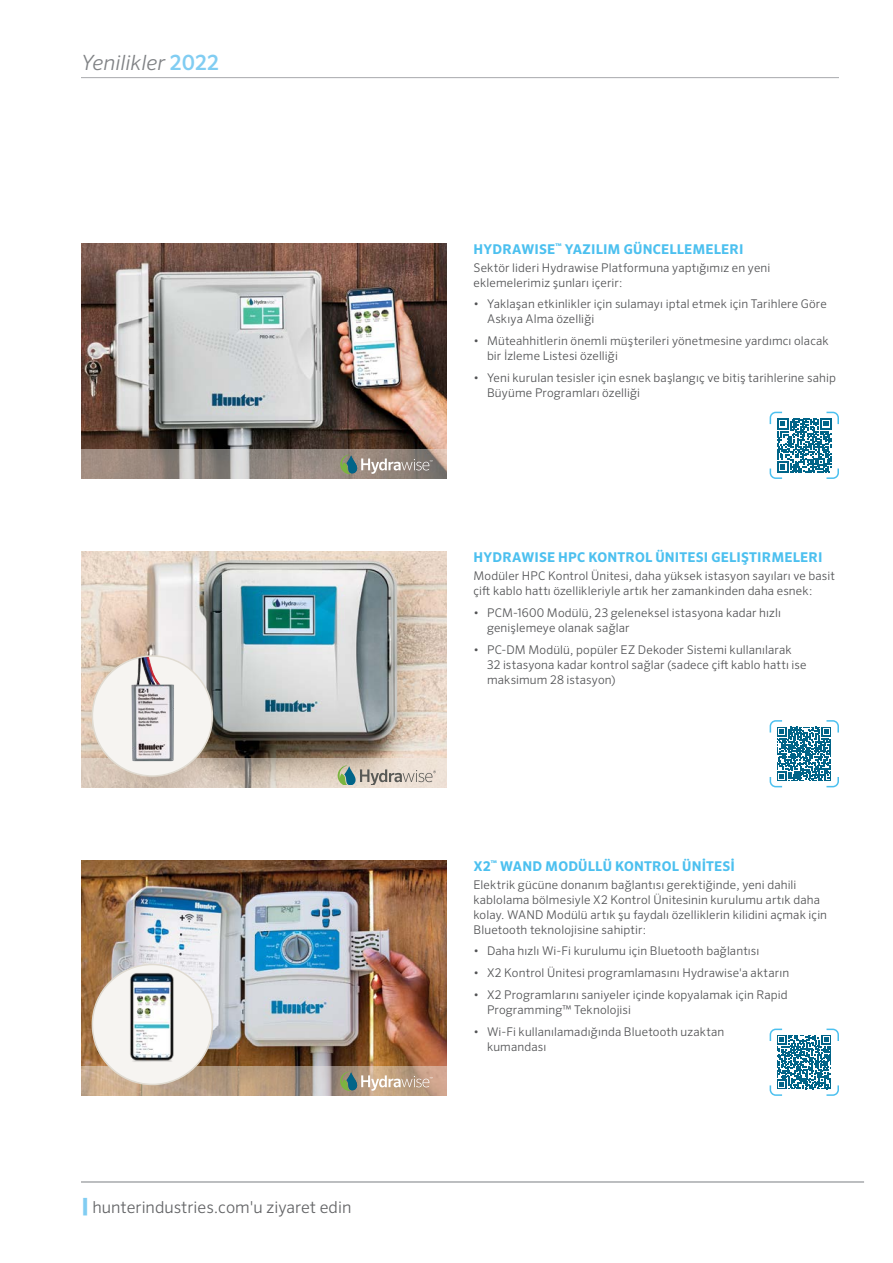
<style>
.page{position:relative;width:893px;height:1263px;background:#fff}
.page>*{position:absolute;margin:0;border:0;box-sizing:border-box;transform-origin:0 0}
.t1{font:italic 300 21px "Sero Pro";color:#808285}
.t2{font:300 16.5px "Sero Pro";color:#636466}
.t3{font:700 13.5px "Sero Pro";letter-spacing:.01em;color:#4cc0ef}
.t4{font:300 12px/15px "Sero Pro";letter-spacing:.01em;color:#515254}
.s1{font-weight:500;font-style:normal;color:#81cdf2}
.s2{font-weight:900;font-size:19.5px;color:#81cdf2}
</style>
<div class="page">
<hr style="left:81px;top:77px;width:758px;height:1px;background:#a7a9ac">
<hr style="left:81px;top:1181px;width:783px;height:2px;background:#a7a9ac">
<svg style="left:770px;top:412px;width:69px;height:67px"></svg>
<img style="left:81px;top:243px;width:365px;height:207px">
<svg style="left:81px;top:450px;width:365px;height:29px;background:#9a8e87"></svg>
<svg style="left:340px;top:455px;width:93px;height:19px;background:#95948b"></svg>
<svg style="left:770px;top:720px;width:69px;height:67px"></svg>
<img style="left:81px;top:552px;width:365px;height:206px">
<svg style="left:81px;top:758px;width:365px;height:29px;background:#d0c2b3"></svg>
<svg style="left:338px;top:765px;width:98px;height:19px;background:#bdbcb0"></svg>
<svg style="left:92px;top:656px;width:120px;height:120px;fill:#f6f4f1"></svg>
<img style="left:139px;top:658px;width:10px;height:26px">
<div style="left:92px;top:655px;width:121px;height:122px;border:2px solid #e0dbd1;border-radius:50%"></div>
<svg style="left:770px;top:1028px;width:69px;height:68px"></svg>
<img style="left:81px;top:860px;width:365px;height:207px">
<svg style="left:81px;top:1067px;width:365px;height:29px;background:#bba188"></svg>
<svg style="left:340px;top:1071px;width:93px;height:20px;background:#b6a890"></svg>
<div style="left:92px;top:964px;width:120px;height:120px;background:#f6f4f1;border-radius:50%"></div>
<img style="left:92px;top:973px;width:120px;height:90px">
<div style="left:92px;top:964px;width:121px;height:121px;border:2px solid #e0dbd1;border-radius:50%"></div>
<h1 class="t1" style="left:81px;top:50px;width:139px">Yenilikler <span class="s1">2022</span></h1>
<h2 class="t2" style="left:81px;top:1197px;width:272px"><span class="s2">|</span> hunterindustries.com'u ziyaret edin</h2>
<p class="t3" style="left:474px;top:241px;width:271px">HYDRAWISE<sup>™</sup> YAZILIM GÜNCELLEMELERI</p>
<p class="t4" style="left:473px;top:260px;width:298px">Sektör lideri Hydrawise Platformuna yaptığımız en yeni eklemelerimiz şunları içerir:</p>
<p class="t4" style="left:487px;top:297px;width:341px;text-indent:-14px">• Yaklaşan etkinlikler için sulamayı iptal etmek için Tarihlere Göre<br>Askıya Alma özelliği</p>
<p class="t4" style="left:487px;top:333px;width:343px;text-indent:-14px">• Müteahhitlerin önemli müşterileri yönetmesine yardımcı olacak bir İzleme Listesi özelliği</p>
<p class="t4" style="left:487px;top:370px;width:350px;text-indent:-14px">• Yeni kurulan tesisler için esnek başlangıç ve bitiş tarihlerine sahip<br>Büyüme Programları özelliği</p>
<p class="t3" style="left:474px;top:549px;width:350px">HYDRAWISE HPC KONTROL ÜNITESI GELIŞTIRMELERI</p>
<p class="t4" style="left:473px;top:569px;width:363px">Modüler HPC Kontrol Ünitesi, daha yüksek istasyon sayıları ve basit çift kablo hattı özellikleriyle artık her zamankinden daha esnek:</p>
<p class="t4" style="left:487px;top:605px;width:295px;text-indent:-14px">• PCM-1600 Modülü, 23 geleneksel istasyona kadar hızlı genişlemeye olanak sağlar</p>
<p class="t4" style="left:487px;top:642px;width:321px;text-indent:-14px">• PC-DM Modülü, popüler EZ Dekoder Sistemi kullanılarak<br>32 istasyona kadar kontrol sağlar (sadece çift kablo hattı ise maksimum 28 istasyon)</p>
<p class="t3" style="left:474px;top:858px;width:263px">X2<sup>™</sup> WAND MODÜLLÜ KONTROL ÜNİTESİ</p>
<p class="t4" style="left:473px;top:877px;width:355px">Elektrik gücüne donanım bağlantısı gerektiğinde, yeni dahili kablolama bölmesiyle X2 Kontrol Ünitesinin kurulumu artık daha kolay. WAND Modülü artık şu faydalı özelliklerin kilidini açmak için Bluetooth teknolojisine sahiptir:</p>
<p class="t4" style="left:473px;top:943px;width:287px">• Daha hızlı Wi-Fi kurulumu için Bluetooth bağlantısı</p>
<p class="t4" style="left:473px;top:965px;width:317px">• X2 Kontrol Ünitesi programlamasını Hydrawise'a aktarın</p>
<p class="t4" style="left:487px;top:987px;width:302px;text-indent:-14px">• X2 Programlarını saniyeler içinde kopyalamak için Rapid<br>Programming™ Teknolojisi</p>
<p class="t4" style="left:487px;top:1024px;width:239px;text-indent:-14px">• Wi-Fi kullanılamadığında Bluetooth uzaktan kumandası</p>
</div>
